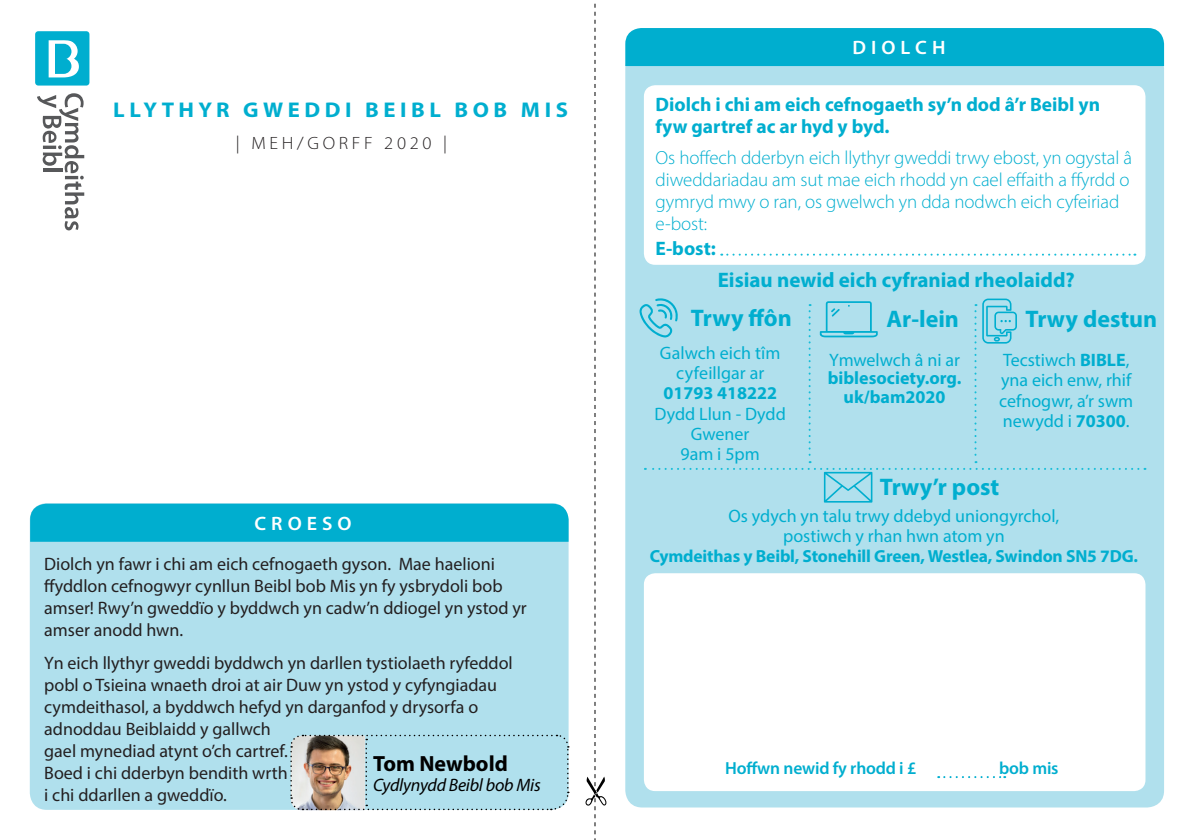
<style>
.page{position:relative;width:1191px;height:840px;background:#fff}
.page>*{position:absolute;margin:0;border:0;box-sizing:border-box;transform-origin:0 0}
.t1{font:700 24px "Myriad Pro";color:#00aecf}
.t2{font:700 22px "Myriad Pro";color:#000}
.t3{font:700 21.4px "Myriad Pro";letter-spacing:.2em;color:#00aecf;scale:1.06 1}
.t4{font:700 21px "Myriad Pro";color:#00aecf}
.t5{font:700 19.6px/22px "Myriad Pro";color:#00aecf}
.t6{font:600 19.4px "Myriad Pro";letter-spacing:.25em;color:#fff}
.t7{font:300 19px/22px "Myriad Pro";letter-spacing:-.005em;color:#00aecf}
.t8{font:18px/22px "Myriad Pro";color:#231f20}
.t9{font:18px/20px "Myriad Pro";color:#00aecf;text-align:center}
.t10{font:700 18px/18px "Myriad Pro";color:#00aecf;text-align:center}
.t11{font:italic 18px "Myriad Pro";letter-spacing:-.015em;color:#000}
.t12{font:300 17.8px "Myriad Pro";letter-spacing:.2em;color:#231f20;scale:1.04 1}
.t13{font:700 17.6px "Myriad Pro";letter-spacing:-.01em;color:#00aecf}
.t14{font:600 17.6px "Myriad Pro";letter-spacing:-.01em;color:#00aecf}
.s1{font-weight:700}
</style>
<div class="page">
<div style="left:30px;top:503px;width:538px;height:306px;background:#b0e0ed;border-radius:17px"></div>
<div style="left:625px;top:52px;width:539px;height:755px;background:#b0e0ed;border-radius:17px"></div>
<div style="left:625px;top:28px;width:539px;height:38px;background:#00aecf"></div>
<div style="left:30px;top:503px;width:538px;height:38px;background:#00aecf"></div>
<div style="left:644px;top:85px;width:501px;height:180px;background:#fff;border-radius:11px"></div>
<div style="left:644px;top:573px;width:501px;height:217px;background:#fff;border-radius:11px"></div>
<svg style="left:721px;top:253px;width:414px;height:2px"></svg>
<svg style="left:938px;top:776px;width:67px;height:1px"></svg>
<svg style="left:585px;top:3px;width:21px;height:836px"></svg>
<svg style="left:639px;top:298px;width:499px;height:204px"></svg>
<svg style="left:289px;top:733px;width:280px;height:77px"></svg>
<svg style="left:35px;top:31px;width:55px;height:200px"></svg>
<hr style="left:43px;top:168px;width:19px;height:4px;background:#57585a">
<p class="t3" style="left:113px;top:96px;width:430px">LLYTHYR GWEDDI BEIBL BOB MIS</p>
<p class="t12" style="left:236px;top:133px;width:204px">| MEH/GORFF 2020 |</p>
<p class="t6" style="left:254px;top:511px;width:98px">CROESO</p>
<p class="t8" style="left:44px;top:552px;width:484px">Diolch yn fawr i chi am eich cefnogaeth gyson. Mae haelioni ffyddlon cefnogwyr cynllun Beibl bob Mis yn fy ysbrydoli bob amser! Rwy’n gweddïo y byddwch yn cadw’n ddiogel yn ystod yr amser anodd hwn.</p>
<p class="t8" style="left:44px;top:651px;width:470px">Yn eich llythyr gweddi byddwch yn darllen tystiolaeth ryfeddol pobl o Tsieina wnaeth droi at air Duw yn ystod y cyfyngiadau cymdeithasol, a byddwch hefyd yn darganfod y drysorfa o adnoddau Beiblaidd y gallwch<br>gael mynediad atynt o’ch cartref.<br>Boed i chi dderbyn bendith wrth<br>i chi ddarllen a gweddïo.</p>
<p class="t2" style="left:373px;top:748px;width:136px">Tom Newbold</p>
<p class="t11" style="left:373px;top:773px;width:169px">Cydlynydd Beibl bob Mis</p>
<p class="t6" style="left:852px;top:35px;width:95px">DIOLCH</p>
<p class="t5" style="left:655px;top:93px;width:446px">Diolch i chi am eich cefnogaeth sy’n dod â’r Beibl yn fyw gartref ac ar hyd y byd.</p>
<p class="t7" style="left:655px;top:147px;width:478px">Os hoffech dderbyn eich llythyr gweddi trwy ebost, yn ogystal â diweddariadau am sut mae eich rhodd yn cael effaith a ffyrdd o gymryd mwy o ran, os gwelwch yn dda nodwch eich cyfeiriad e-bost:</p>
<p class="t5" style="left:655px;top:236px;width:62px">E-bost:</p>
<p class="t4" style="left:717px;top:266px;width:359px">Eisiau newid eich cyfraniad rheolaidd?</p>
<h1 class="t1" style="left:691px;top:302px;width:102px">Trwy ffôn</h1>
<h1 class="t1" style="left:886px;top:303px;width:74px">Ar-lein</h1>
<p class="t9" style="left:660px;top:343px;width:122px">Galwch eich tîm cyfeillgar ar</p>
<p class="t10" style="left:663px;top:383px;width:115px">01793 418222</p>
<p class="t9" style="left:654px;top:403px;width:133px">Dydd Llun - Dydd<br>Gwener<br>9am i 5pm</p>
<p class="t9" style="left:829px;top:350px;width:132px">Ymwelwch â ni ar</p>
<p class="t10" style="left:827px;top:368px;width:135px">biblesociety.org. uk/bam2020</p>
<h1 class="t1" style="left:1025px;top:303px;width:133px">Trwy destun</h1>
<p class="t9" style="left:999px;top:350px;width:136px;text-align:left">Tecstiwch <span class="s1">BIBLE</span>, yna eich enw, rhif cefnogwr, a’r swm newydd i <span class="s1">70300</span>.</p>
<h1 class="t1" style="left:879px;top:471px;width:121px">Trwy’r post</h1>
<p class="t9" style="left:728px;top:506px;width:332px">Os ydych yn talu trwy ddebyd uniongyrchol, postiwch y rhan hwn atom yn</p>
<p class="t13" style="left:650px;top:544px;width:490px">Cymdeithas y Beibl, Stonehill Green, Westlea, Swindon SN5 7DG.</p>
<p class="t14" style="left:725px;top:757px;width:193px">Hoffwn newid fy rhodd i £</p>
<p class="t14" style="left:999px;top:757px;width:61px">bob mis</p>
</div>
